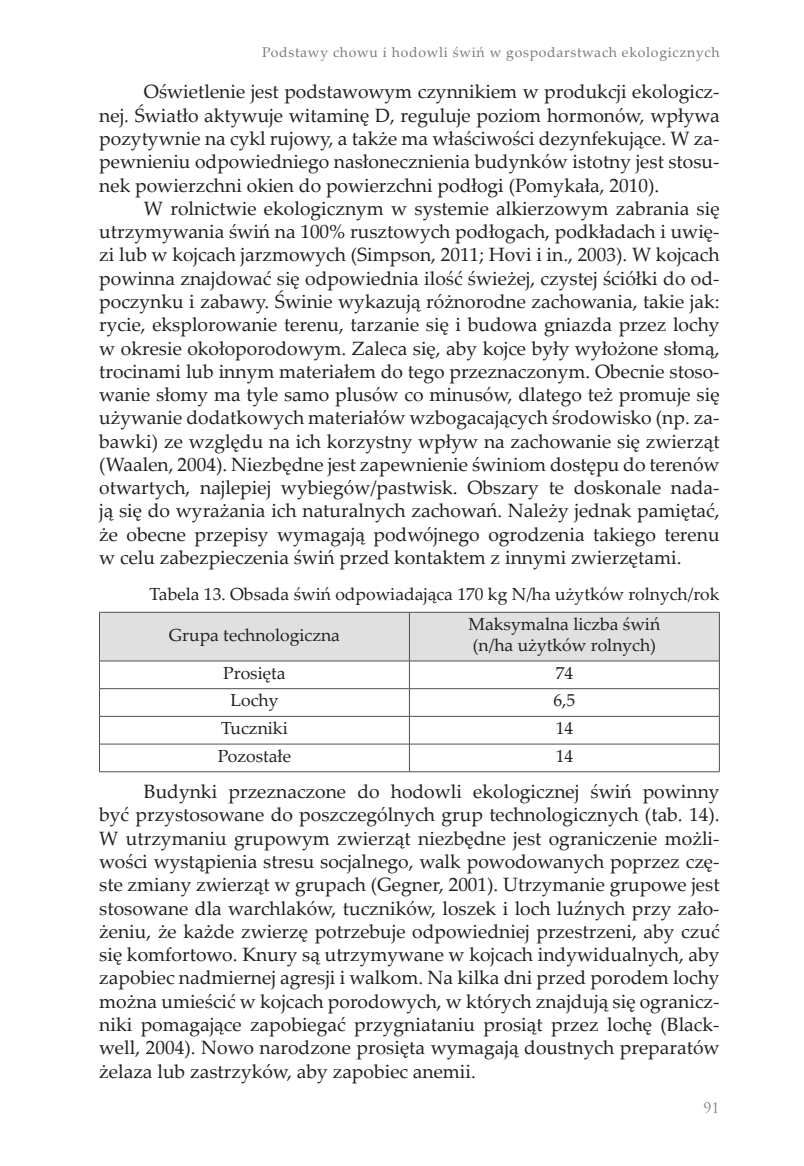
<style>
.page{position:relative;width:804px;height:1166px;background:#fff}
.page>*{position:absolute;margin:0;border:0;box-sizing:border-box;transform-origin:0 0}
.t1{font:19.25px/23.3px "Palatino Linotype";color:#231f20;text-align:justify}
.t2{font:17.5px/21px "Palatino Linotype";color:#231f20}
.t3{font:14px "Palatino Linotype";letter-spacing:.05em;color:#787a7d}
.t4{font:14px "Trajan Pro";color:#787a7d}
</style>
<div class="page">
<svg style="left:99px;top:612px;width:621px;height:159px"></svg>
<hr style="left:99px;top:771px;width:310px;height:1px;background:#505052">
<hr style="left:409px;top:771px;width:310px;height:1px;background:#505052">
<p class="t3" style="left:262px;top:43px;width:459px">Podstawy chowu i hodowli świń w gospodarstwach ekologicznych</p>
<p class="t1" style="left:99px;top:79px;width:622px;text-indent:45px">Oświetlenie jest podstawowym czynnikiem w produkcji ekologicz&shy;nej. Światło aktywuje witaminę D, reguluje poziom hormonów, wpływa pozytywnie na cykl rujowy, a także ma właściwości dezynfekujące. W za&shy;pewnieniu odpowiedniego nasłonecznienia budynków istotny jest stosu&shy;nek powierzchni okien do powierzchni podłogi (Pomykała, 2010).</p>
<p class="t1" style="left:99px;top:196px;width:622px;text-indent:45px">W rolnictwie ekologicznym w systemie alkierzowym zabrania się utrzymywania świń na 100% rusztowych podłogach, podkładach i uwię&shy;zi lub w kojcach jarzmowych (Simpson, 2011; Hovi i in., 2003). W kojcach powinna znajdować się odpowiednia ilość świeżej, czystej ściółki do od&shy;poczynku i zabawy. Świnie wykazują różnorodne zachowania, takie jak: rycie, eksplorowanie terenu, tarzanie się i budowa gniazda przez lochy w okresie okołoporodowym. Zaleca się, aby kojce były wyłożone słomą, trocinami lub innym materiałem do tego przeznaczonym. Obecnie stoso&shy;wanie słomy ma tyle samo plusów co minusów, dlatego też promuje się używanie dodatkowych materiałów wzbogacających środowisko (np. za&shy;bawki) ze względu na ich korzystny wpływ na zachowanie się zwierząt (Waalen, 2004). Niezbędne jest zapewnienie świniom dostępu do terenów otwartych, najlepiej wybiegów/pastwisk. Obszary te doskonale nada&shy;ją się do wyrażania ich naturalnych zachowań. Należy jednak pamiętać, że obecne przepisy wymagają podwójnego ogrodzenia takiego terenu w celu zabezpieczenia świń przed kontaktem z innymi zwierzętami.</p>
<p class="t2" style="left:150px;top:583px;width:571px">Tabela 13. Obsada świń odpowiadająca 170 kg N/ha użytków rolnych/rok</p>
<p class="t2" style="left:169px;top:623px;width:173px">Grupa technologiczna</p>
<p class="t2" style="left:468px;top:613px;width:193px">Maksymalna liczba świń (n/ha użytków rolnych)</p>
<p class="t2" style="left:223px;top:661px;width:64px">Prosięta</p>
<p class="t2" style="left:555px;top:661px;width:19px">74</p>
<p class="t2" style="left:230px;top:689px;width:49px">Lochy</p>
<p class="t2" style="left:553px;top:689px;width:23px">6,5</p>
<p class="t2" style="left:221px;top:717px;width:68px">Tuczniki</p>
<p class="t2" style="left:555px;top:717px;width:19px">14</p>
<p class="t2" style="left:218px;top:745px;width:75px">Pozostałe</p>
<p class="t2" style="left:555px;top:745px;width:19px">14</p>
<p class="t1" style="left:99px;top:779px;width:622px;text-indent:45px">Budynki przeznaczone do hodowli ekologicznej świń powinny być przystosowane do poszczególnych grup technologicznych (tab. 14).<br>W utrzymaniu grupowym zwierząt niezbędne jest ograniczenie możli&shy;wości wystąpienia stresu socjalnego, walk powodowanych poprzez czę&shy;ste zmiany zwierząt w grupach (Gegner, 2001). Utrzymanie grupowe jest stosowane dla warchlaków, tuczników, loszek i loch luźnych przy zało&shy;żeniu, że każde zwierzę potrzebuje odpowiedniej przestrzeni, aby czuć się komfortowo. Knury są utrzymywane w kojcach indywidualnych, aby zapobiec nadmiernej agresji i walkom. Na kilka dni przed porodem lochy można umieścić w kojcach porodowych, w których znajdują się ogranicz&shy;niki pomagające zapobiegać przygniataniu prosiąt przez lochę (Black&shy;well, 2004). Nowo narodzone prosięta wymagają doustnych preparatów żelaza lub zastrzyków, aby zapobiec anemii.</p>
<p class="t4" style="left:703px;top:1099px;width:17px">91</p>
</div>
